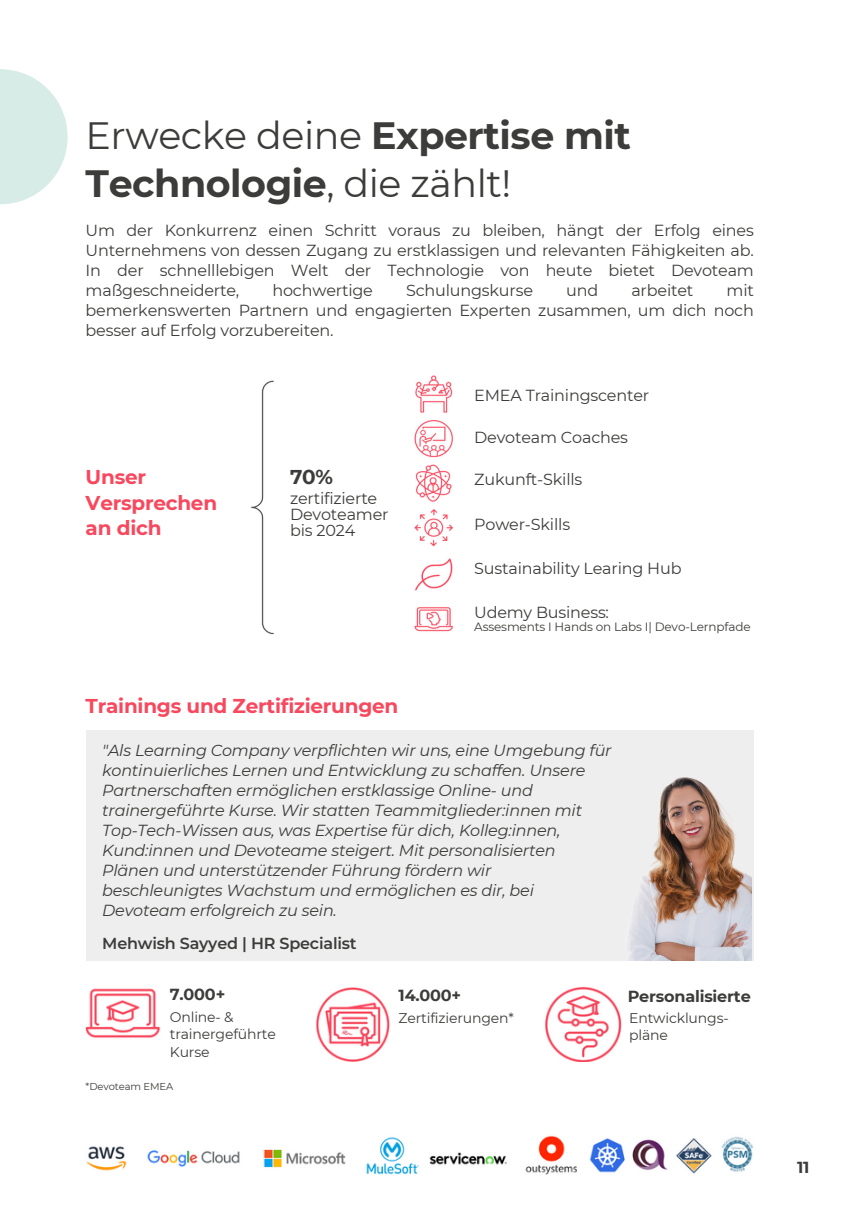
<style>
.page{position:relative;width:857px;height:1224px;background:#fff}
.page>*{position:absolute;margin:0;border:0;box-sizing:border-box;transform-origin:0 0}
.t1{font:700 38px/48px "Montserrat";letter-spacing:-.01em;color:#3c3c3a}
.t2{font:700 20px/25.6px "Montserrat";letter-spacing:-.01em;color:#f8485e}
.t3{font:700 20px "Montserrat";color:#3c3c3a}
.t4{font:16px/20px "Montserrat";letter-spacing:-.01em;color:#3c3c3a;text-align:justify}
.t5{font:italic 16px/20px "Montserrat";letter-spacing:-.01em;color:#3c3c3a}
.t6{font:700 16px "Montserrat";letter-spacing:-.01em;color:#3c3c3a}
.t7{font:600 16px "Montserrat";letter-spacing:-.01em;color:#3c3c3a}
.t8{font:14px/17.6px "Montserrat";letter-spacing:-.01em;color:#3c3c3a}
.t9{font:12px "Montserrat";letter-spacing:-.01em;color:#3c3c3a}
.t10{font:10px "Montserrat";letter-spacing:-.01em;color:#3c3c3a}
.s1{font-weight:400}
</style>
<div class="page">
<svg style="left:0;top:69px;width:68px;height:135px;fill:#d7ebe7"></svg>
<img style="left:414px;top:375px;width:39px;height:257px">
<img style="left:250px;top:380px;width:24px;height:255px">
<div style="left:86px;top:730px;width:667px;height:231px;background:#efeeee"></div>
<img style="left:86px;top:988px;width:74px;height:50px">
<img style="left:86px;top:1135px;width:667px;height:40px">
<img style="left:316px;top:988px;width:73px;height:73px">
<img style="left:545px;top:987px;width:76px;height:74px">
<img style="left:630px;top:777px;width:121px;height:183px">
<h4 class="t1" style="left:86px;top:111px;width:547px"><span class="s1">Erwecke deine</span> Expertise mit<br>Technologie<span class="s1">, die zählt!</span></h4>
<h4 class="t4" style="left:86px;top:220px;width:669px">Um der Konkurrenz einen Schritt voraus zu bleiben, hängt der Erfolg eines Unternehmens von dessen Zugang zu erstklassigen und relevanten Fähigkeiten ab.<br>In der schnelllebigen Welt der Technologie von heute bietet Devoteam maßgeschneiderte,</h4>
<h4 class="t4" style="left:86px;top:280px;width:669px;text-indent:641px">mit bemerkenswerten Partnern und engagierten Experten zusammen, um dich noch besser auf Erfolg vorzubereiten.</h4>
<h4 class="t4" style="left:272px;top:280px;width:102px">hochwertige</h4>
<h4 class="t4" style="left:406px;top:280px;width:128px">Schulungskurse</h4>
<h4 class="t4" style="left:566px;top:280px;width:34px">und</h4>
<h4 class="t4" style="left:631px;top:280px;width:63px">arbeitet</h4>
<h4 class="t2" style="left:86px;top:464px;width:133px">Unser<br>Versprechen an dich</h4>
<h4 class="t3" style="left:290px;top:465px;width:45px">70%</h4>
<h6 class="t4" style="left:290px;top:491px;width:100px;line-height:16px;text-align:left">zertifizierte<br>Devoteamer bis 2024</h6>
<p class="t2" style="left:86px;top:693px;width:314px">Trainings und Zertifizierungen</p>
<h2 class="t4" style="left:474px;top:385px;width:176px">EMEA Trainingscenter</h2>
<h4 class="t4" style="left:474px;top:427px;width:155px">Devoteam Coaches</h4>
<h3 class="t4" style="left:474px;top:470px;width:110px">Zukunft-Skills</h3>
<p class="t4" style="left:474px;top:514px;width:97px">Power-Skills</p>
<p class="t4" style="left:474px;top:559px;width:209px">Sustainability Learing Hub</p>
<h3 class="t4" style="left:474px;top:602px;width:136px">Udemy Business:</h3>
<h3 class="t9" style="left:474px;top:619px;width:278px">Assesments I Hands on Labs I| Devo-Lernpfade</h3>
<p class="t5" style="left:102px;top:740px;width:511px">"Als Learning Company verpflichten wir uns, eine Umgebung für kontinuierliches Lernen und Entwicklung zu schaffen. Unsere Partnerschaften ermöglichen erstklassige Online- und trainergeführte Kurse. Wir statten Teammitglieder:innen mit Top-Tech-Wissen aus, was Expertise für dich, Kolleg:innen, Kund:innen und Devoteame steigert. Mit personalisierten Plänen und unterstützender Führung fördern wir beschleunigtes Wachstum und ermöglichen es dir, bei Devoteam erfolgreich zu sein.</p>
<h5 class="t7" style="left:102px;top:933px;width:256px">Mehwish Sayyed | HR Specialist</h5>
<h3 class="t6" style="left:170px;top:985px;width:57px">7.000+</h3>
<h5 class="t8" style="left:170px;top:1008px;width:107px">Online- &amp; trainergeführte<br>Kurse</h5>
<p class="t10" style="left:86px;top:1081px;width:89px">*Devoteam EMEA</p>
<h3 class="t6" style="left:398px;top:985px;width:64px">14.000+</h3>
<h5 class="t8" style="left:398px;top:1009px;width:117px">Zertifizierungen*</h5>
<p class="t6" style="left:627px;top:986px;width:124px">Personalisierte</p>
<p class="t8" style="left:629px;top:1009px;width:101px">Entwicklungs&shy;pläne</p>
<h4 class="t6" style="left:797px;top:1158px;width:14px">11</h4>
</div>
